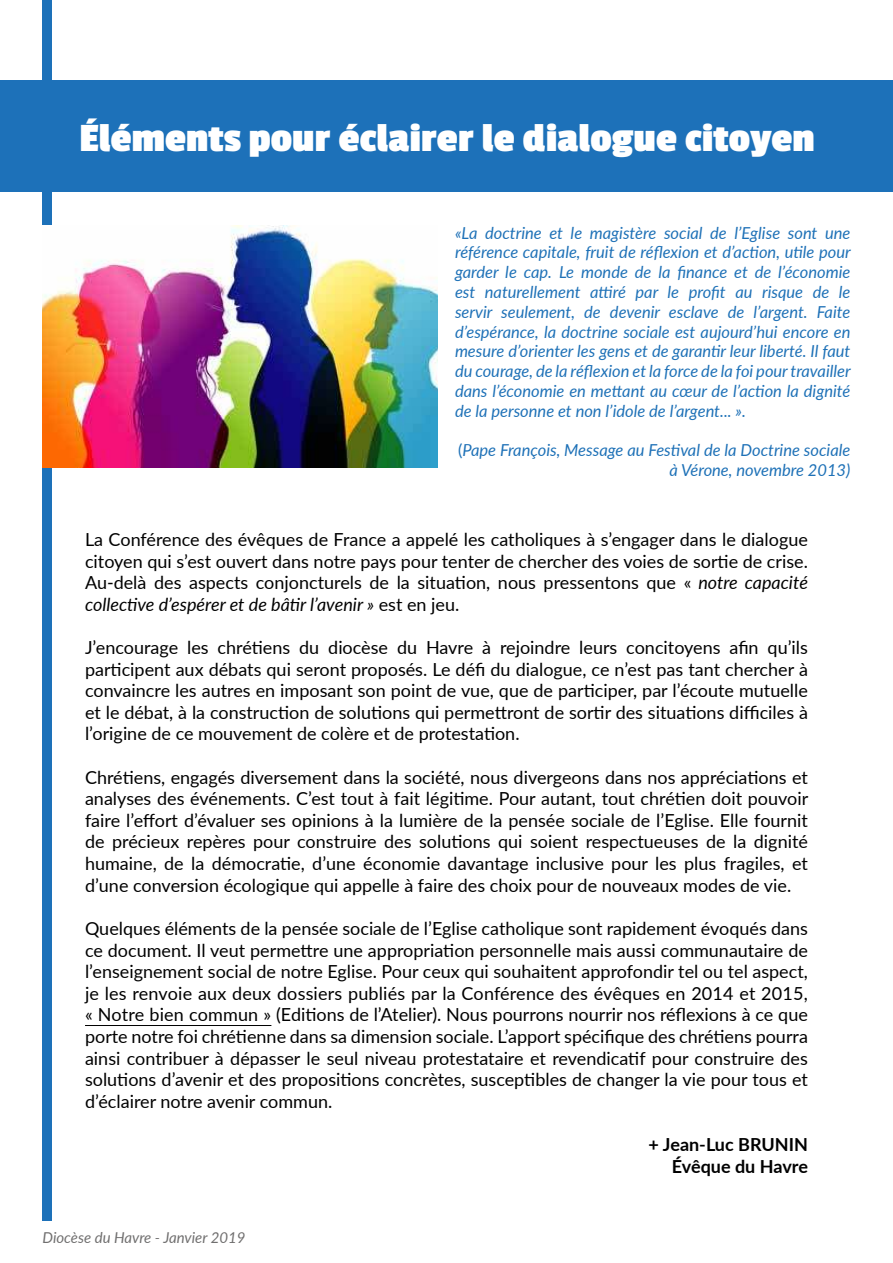
<style>
.page{position:relative;width:893px;height:1263px;background:#fff}
.page>*{position:absolute;margin:0;border:0;box-sizing:border-box;transform-origin:0 0}
.t1{font:700 42px "Passion One";color:#fff}
.t2{font:18px/21.6px "Lato";color:#000;text-align:justify}
.t3{font:700 18px/21.6px "Lato";color:#000;text-align:right}
.t4{font:italic 16.5px/19.8px "Lato";color:#1e71b7;text-align:justify}
.t5{font:italic 15px "Lato";color:#706f6f}
.s1{font-style:normal}
.s2{font-style:italic}
</style>
<div class="page">
<div style="left:0;top:81px;width:893px;height:110px;background:#1d71b9"></div>
<div style="left:43px;top:0;width:8px;height:1220px;background:#1d71b9"></div>
<hr style="left:85px;top:1025px;width:186px;height:1px;background:#000">
<img style="left:43px;top:225px;width:395px;height:243px">
<h1 class="t1" style="left:80px;top:119px;width:737px">Éléments pour éclairer le dialogue citoyen</h1>
<p class="t4" style="left:455px;top:224px;width:397px">«La doctrine et le magistère social de l’Eglise sont une référence capitale, fruit de rélexion et d’acion, uile pour garder le cap. Le monde de la inance et de l’économie est naturellement airé par le proit au risque de le servir seulement, de devenir esclave de l’argent. Faite d’espérance, la doctrine sociale est aujourd’hui encore en mesure d’orienter les gens et de garanir leur liberté. Il faut du courage, de la rélexion et la force de la foi pour travailler dans l’économie en metant au cœur de l’acion la dignité de la personne et non l’idole de l’argent... ».</p>
<p class="t4" style="left:458px;top:440px;width:394px;text-align:right"><span class="s1">(</span>Pape François, Message au Fesival de la Doctrine sociale à Vérone, novembre 2013)</p>
<p class="t2" style="left:85px;top:530px;width:724px">La Conférence des évêques de France a appelé les catholiques à s’engager dans le dialogue citoyen qui s’est ouvert dans notre pays pour tenter de chercher des voies de sorie de crise.<br>Au-delà des aspects conjoncturels de la situaion, nous pressentons que « <span class="s2">notre capacité collecive d’espérer et de bâir l’avenir »</span> est en jeu.</p>
<p class="t2" style="left:85px;top:636px;width:724px">J’encourage les chréiens du diocèse du Havre à rejoindre leurs concitoyens ain qu’ils paricipent aux débats qui seront proposés. Le déi du dialogue, ce n’est pas tant chercher à convaincre les autres en imposant son point de vue, que de pariciper, par l’écoute mutuelle et le débat, à la construcion de soluions qui permetront de sorir des situaions diiciles à l’origine de ce mouvement de colère et de protestaion.</p>
<p class="t2" style="left:85px;top:765px;width:725px">Chréiens, engagés diversement dans la société, nous divergeons dans nos appréciaions et analyses des événements. C’est tout à fait légiime. Pour autant, tout chréien doit pouvoir faire l’efort d’évaluer ses opinions à la lumière de la pensée sociale de l’Eglise. Elle fournit de précieux repères pour construire des soluions qui soient respectueuses de la dignité humaine, de la démocraie, d’une économie davantage inclusive pour les plus fragiles, et d’une conversion écologique qui appelle à faire des choix pour de nouveaux modes de vie.</p>
<p class="t2" style="left:85px;top:917px;width:724px">Quelques éléments de la pensée sociale de l’Eglise catholique sont rapidement évoqués dans ce document. Il veut permetre une appropriaion personnelle mais aussi communautaire de l’enseignement social de notre Eglise. Pour ceux qui souhaitent approfondir tel ou tel aspect, je les renvoie aux deux dossiers publiés par la Conférence des évêques en 2014 et 2015, « Notre bien commun » (Ediions de l’Atelier). Nous pourrons nourrir nos rélexions à ce que porte notre foi chréienne dans sa dimension sociale. L’apport spéciique des chréiens pourra ainsi contribuer à dépasser le seul niveau protestataire et revendicaif pour construire des soluions d’avenir et des proposiions concrètes, suscepibles de changer la vie pour tous et d’éclairer notre avenir commun.</p>
<p class="t3" style="left:649px;top:1133px;width:161px">+ Jean-Luc BRUNIN<br>Évêque du Havre</p>
<p class="t5" style="left:43px;top:1232px;width:204px">Diocèse du Havre - Janvier 2019</p>
</div>
